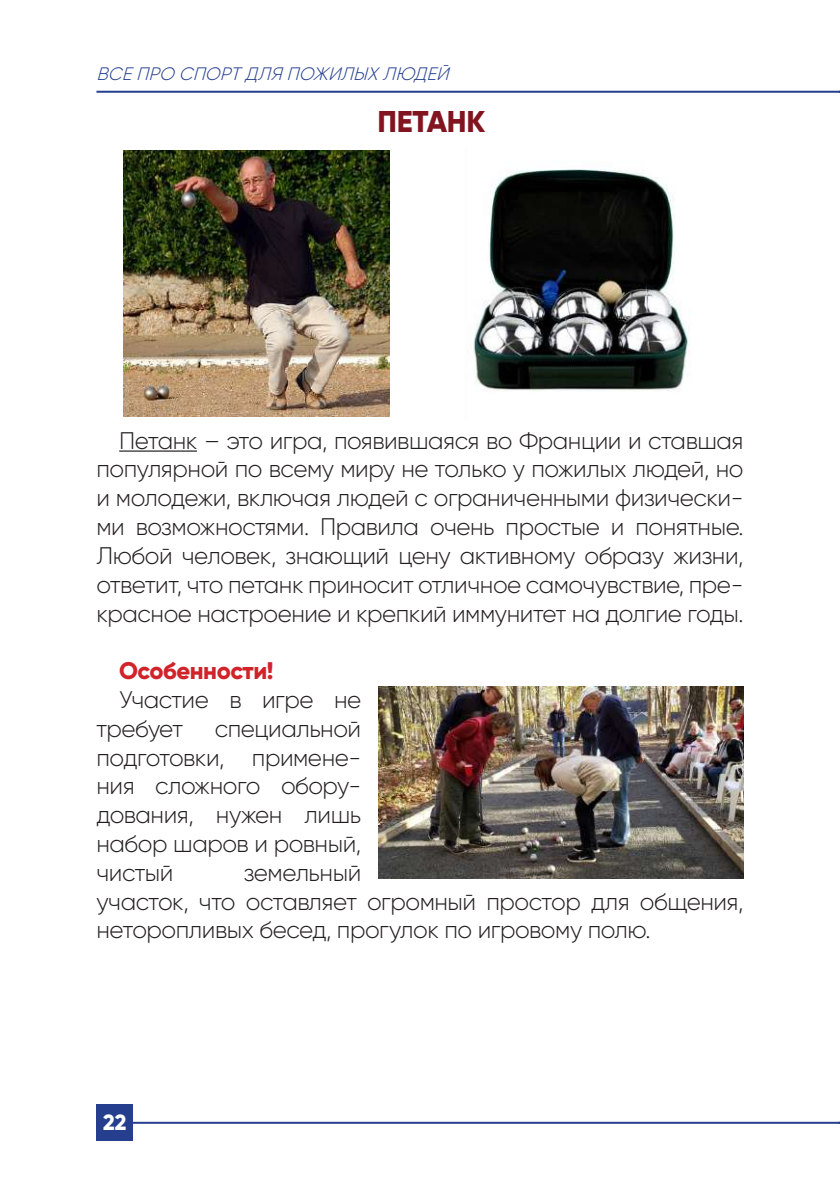
<style>
.page{position:relative;width:840px;height:1191px;background:#fff}
.page>*{position:absolute;margin:0;border:0;box-sizing:border-box;transform-origin:0 0}
.t1{font:800 30px "Gilroy";letter-spacing:-.01em;color:#81141f}
.t2{font:300 24px/28.8px "Gilroy";letter-spacing:-.02em;color:#231f20;text-align:justify}
.t3{font:800 24px "Gilroy";letter-spacing:-.02em;color:#d1232a}
.t4{font:800 22px "Gilroy";color:#fff}
.t5{font:italic 300 18px "Gilroy";color:#253f8e}
</style>
<div class="page">
<hr style="left:126px;top:1121px;width:713px;height:2px;background:#253f8e">
<div style="left:96px;top:1104px;width:37px;height:37px;background:#253f8e"></div>
<hr style="left:96px;top:91px;width:743px;height:2px;background:#253f8e">
<hr style="left:119px;top:450px;width:78px;height:2px;background:#231f20">
<img style="left:123px;top:150px;width:266px;height:266px">
<img style="left:473px;top:169px;width:216px;height:223px">
<img style="left:378px;top:686px;width:365px;height:192px">
<p class="t5" style="left:96px;top:63px;width:359px">ВСЕПРО СПОРТДЛЯ ПОЖИЛЫХЛЮДЕЙ</p>
<p class="t1" style="left:377px;top:102px;width:109px">ПЕТАНК</p>
<p class="t2" style="left:96px;top:425px;width:648px;text-indent:23px">Петанк – это игра, появившаяся во Франции и ставшая популярной по всему миру не только у пожилых людей, но и молодежи, включая людей с ограниченными физически&shy;ми возможностями. Правила очень простые и понятные.<br>Любой человек, знающий цену активному образу жизни, ответит, что петанк приносит отличное самочувствие, пре&shy;красное настроение и крепкий иммунитет на долгие годы.</p>
<p class="t3" style="left:119px;top:655px;width:156px">Особенности!</p>
<p class="t2" style="left:96px;top:685px;width:266px;text-indent:23px">Участие в игре не требует</p>
<p class="t2" style="left:96px;top:713px;width:266px;text-indent:118px">специальной подготовки, примене&shy;ния сложного обору&shy;дования, нужен лишь набор шаров и ровный, чистый</p>
<p class="t2" style="left:96px;top:857px;width:648px;text-align:left;text-indent:147px">земельный<br>участок, что оставляет огромный простор для общения, неторопливых бесед, прогулок по игровому полю.</p>
<p class="t4" style="left:103px;top:1108px;width:25px">22</p>
</div>
